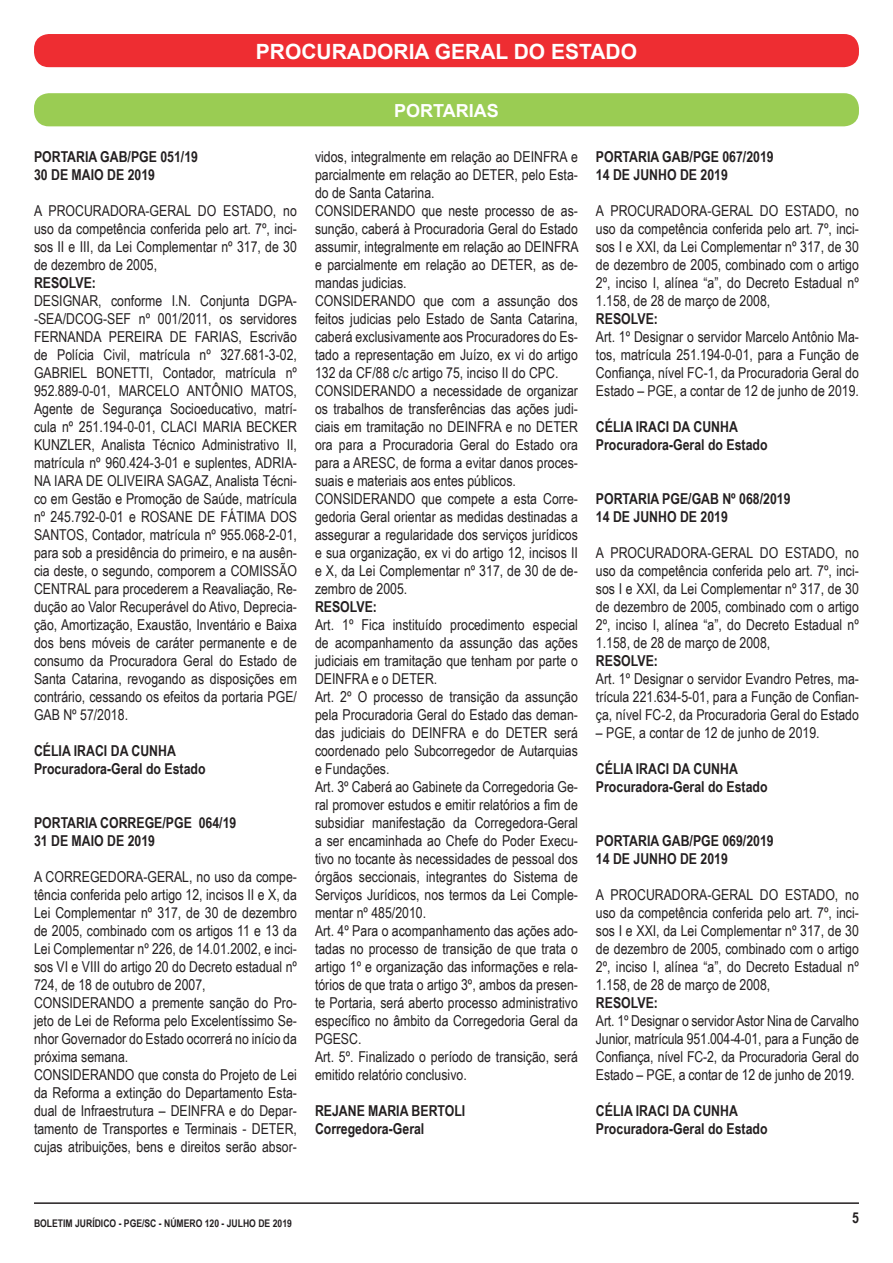
<style>
.page{position:relative;width:893px;height:1263px;background:#fff}
.page>*{position:absolute;margin:0;border:0;box-sizing:border-box;transform-origin:0 0}
.t1{font:700 21px "Arial";color:#fff}
.t2{font:700 18px "Arial";color:#fff}
.t3{font:15px/18px "Arial Narrow";color:#231f20;text-align:justify}
.t4{font:700 15px/18px "Arial Narrow";color:#231f20}
.t5{font:700 10.5px "Arial Narrow";color:#231f20}
</style>
<div class="page">
<hr style="left:34px;top:1202px;width:825px;height:2px;background:#231f20">
<div style="left:34px;top:34px;width:825px;height:33px;background:#ee2d32;border-radius:15px"></div>
<div style="left:34px;top:93px;width:825px;height:33px;background:#9acc53;border-radius:15px"></div>
<p class="t1" style="left:256px;top:37px;width:383px">PROCURADORIA GERAL DO ESTADO</p>
<p class="t4" style="left:34px;top:147px;width:166px">PORTARIA GAB/PGE 051/19<br>30 DE MAIO DE 2019</p>
<p class="t3" style="left:34px;top:201px;width:264px">A PROCURADORA-GERAL DO ESTADO, no uso da competência conferida pelo art. 7º, inci&shy;sos II e III, da Lei Complementar nº 317, de 30 de dezembro de 2005,</p>
<p class="t4" style="left:34px;top:273px;width:63px">RESOLVE:</p>
<p class="t3" style="left:34px;top:291px;width:264px">DESIGNAR, conforme I.N. Conjunta DGPA--SEA/DCOG-SEF nº 001/2011, os servidores FERNANDA PEREIRA DE FARIAS, Escrivão de Polícia Civil, matrícula nº 327.681-3-02, GABRIEL BONETTI, Contador, matrícula nº 952.889-0-01, MARCELO ANTÔNIO MATOS, Agente de Segurança Socioeducativo, matrí&shy;cula nº 251.194-0-01, CLACI MARIA BECKER KUNZLER, Analista Técnico Administrativo II, matrícula nº 960.424-3-01 e suplentes, ADRIA-NA IARA DE OLIVEIRA SAGAZ, Analista Técni&shy;co em Gestão e Promoção de Saúde, matrícula nº 245.792-0-01 e ROSANE DE FÁTIMA DOS SANTOS, Contador, matrícula nº 955.068-2-01, para sob a presidência do primeiro, e na ausên&shy;cia deste, o segundo, comporem a COMISSÃO CENTRAL para procederem a Reavaliação, Re&shy;dução ao Valor Recuperável do Ativo, Deprecia&shy;ção, Amortização, Exaustão, Inventário e Baixa dos bens móveis de caráter permanente e de consumo da Procuradora Geral do Estado de Santa Catarina, revogando as disposições em contrário, cessando os efeitos da portaria PGE/ GAB Nº 57/2018.</p>
<p class="t4" style="left:34px;top:741px;width:143px">CÉLIA IRACI DA CUNHA</p>
<p class="t4" style="left:34px;top:759px;width:173px">Procuradora-Geral do Estado</p>
<p class="t4" style="left:34px;top:813px;width:204px">PORTARIA CORREGE/PGE 064/19</p>
<p class="t4" style="left:34px;top:831px;width:123px">31 DE MAIO DE 2019</p>
<p class="t3" style="left:34px;top:867px;width:264px">A CORREGEDORA-GERAL, no uso da compe&shy;tência conferida pelo artigo 12, incisos II e X, da Lei Complementar nº 317, de 30 de dezembro de 2005, combinado com os artigos 11 e 13 da Lei Complementar nº 226, de 14.01.2002, e inci&shy;sos VI e VIII do artigo 20 do Decreto estadual nº 724, de 18 de outubro de 2007,</p>
<p class="t3" style="left:34px;top:993px;width:264px">CONSIDERANDO a premente sanção do Pro&shy;jeto de Lei de Reforma pelo Excelentíssimo Se&shy;nhor Governador do Estado ocorrerá no início da próxima semana.</p>
<p class="t3" style="left:34px;top:1065px;width:264px">CONSIDERANDO que consta do Projeto de Lei da Reforma a extinção do Departamento Esta&shy;dual de Infraestrutura – DEINFRA e do Depar&shy;tamento de Transportes e Terminais - DETER, cujas atribuições, bens e direitos serão absor-</p>
<p class="t2" style="left:394px;top:98px;width:106px">PORTARIAS</p>
<p class="t3" style="left:315px;top:147px;width:264px">vidos, integralmente em relação ao DEINFRA e parcialmente em relação ao DETER, pelo Esta&shy;do de Santa Catarina.</p>
<p class="t3" style="left:315px;top:201px;width:265px">CONSIDERANDO que neste processo de as&shy;sunção, caberá à Procuradoria Geral do Estado assumir, integralmente em relação ao DEINFRA e parcialmente em relação ao DETER, as de&shy;mandas judicias.</p>
<p class="t3" style="left:315px;top:291px;width:264px">CONSIDERANDO que com a assunção dos feitos judicias pelo Estado de Santa Catarina, caberá exclusivamente aos Procuradores do Es&shy;tado a representação em Juízo, ex vi do artigo 132 da CF/88 c/c artigo 75, inciso II do CPC.</p>
<p class="t3" style="left:315px;top:381px;width:264px">CONSIDERANDO a necessidade de organizar os trabalhos de transferências das ações judi&shy;ciais em tramitação no DEINFRA e no DETER ora para a Procuradoria Geral do Estado ora para a ARESC, de forma a evitar danos proces&shy;suais e materiais aos entes públicos.</p>
<p class="t3" style="left:315px;top:489px;width:264px">CONSIDERANDO que compete a esta Corre&shy;gedoria Geral orientar as medidas destinadas a assegurar a regularidade dos serviços jurídicos e sua organização, ex vi do artigo 12, incisos II e X, da Lei Complementar nº 317, de 30 de de&shy;zembro de 2005.</p>
<p class="t4" style="left:315px;top:597px;width:63px">RESOLVE:</p>
<p class="t3" style="left:315px;top:615px;width:264px">Art. 1º Fica instituído procedimento especial de acompanhamento da assunção das ações judiciais em tramitação que tenham por parte o DEINFRA e o DETER.</p>
<p class="t3" style="left:315px;top:687px;width:264px">Art. 2º O processo de transição da assunção pela Procuradoria Geral do Estado das deman&shy;das judiciais do DEINFRA e do DETER será coordenado pelo Subcorregedor de Autarquias e Fundações.</p>
<p class="t3" style="left:315px;top:777px;width:264px">Art. 3º Caberá ao Gabinete da Corregedoria Ge&shy;ral promover estudos e emitir relatórios a fim de subsidiar manifestação da Corregedora-Geral a ser encaminhada ao Chefe do Poder Execu&shy;tivo no tocante às necessidades de pessoal dos órgãos seccionais, integrantes do Sistema de Serviços Jurídicos, nos termos da Lei Comple&shy;mentar nº 485/2010.</p>
<p class="t3" style="left:315px;top:921px;width:264px">Art. 4º Para o acompanhamento das ações ado&shy;tadas no processo de transição de que trata o artigo 1º e organização das informações e rela&shy;tórios de que trata o artigo 3º, ambos da presen&shy;te Portaria, será aberto processo administrativo específico no âmbito da Corregedoria Geral da PGESC.</p>
<p class="t3" style="left:315px;top:1047px;width:264px">Art. 5º. Finalizado o período de transição, será emitido relatório conclusivo.</p>
<p class="t4" style="left:315px;top:1101px;width:152px">REJANE MARIA BERTOLI</p>
<p class="t4" style="left:315px;top:1119px;width:111px">Corregedora-Geral</p>
<p class="t4" style="left:596px;top:147px;width:179px">PORTARIA GAB/PGE 067/2019</p>
<p class="t4" style="left:596px;top:165px;width:133px">14 DE JUNHO DE 2019</p>
<p class="t3" style="left:596px;top:201px;width:264px">A PROCURADORA-GERAL DO ESTADO, no uso da competência conferida pelo art. 7º, inci&shy;sos I e XXI, da Lei Complementar nº 317, de 30 de dezembro de 2005, combinado com o artigo 2º, inciso I, alínea “a”, do Decreto Estadual nº 1.158, de 28 de março de 2008,</p>
<p class="t4" style="left:596px;top:309px;width:63px">RESOLVE:</p>
<p class="t3" style="left:596px;top:327px;width:264px">Art. 1º Designar o servidor Marcelo Antônio Ma&shy;tos, matrícula 251.194-0-01, para a Função de Confiança, nível FC-1, da Procuradoria Geral do Estado – PGE, a contar de 12 de junho de 2019.</p>
<p class="t4" style="left:596px;top:417px;width:143px">CÉLIA IRACI DA CUNHA</p>
<p class="t4" style="left:596px;top:435px;width:173px">Procuradora-Geral do Estado</p>
<p class="t4" style="left:596px;top:489px;width:196px">PORTARIA PGE/GAB Nº 068/2019</p>
<p class="t4" style="left:596px;top:507px;width:133px">14 DE JUNHO DE 2019</p>
<p class="t3" style="left:596px;top:543px;width:264px">A PROCURADORA-GERAL DO ESTADO, no uso da competência conferida pelo art. 7º, inci&shy;sos I e XXI, da Lei Complementar nº 317, de 30 de dezembro de 2005, combinado com o artigo 2º, inciso I, alínea “a”, do Decreto Estadual nº 1.158, de 28 de março de 2008,</p>
<p class="t4" style="left:596px;top:651px;width:63px">RESOLVE:</p>
<p class="t3" style="left:596px;top:669px;width:264px">Art. 1º Designar o servidor Evandro Petres, ma&shy;trícula 221.634-5-01, para a Função de Confian&shy;ça, nível FC-2, da Procuradoria Geral do Estado</p>
<p class="t3" style="left:596px;top:723px;width:225px">– PGE, a contar de 12 de junho de 2019.</p>
<p class="t4" style="left:596px;top:759px;width:143px">CÉLIA IRACI DA CUNHA</p>
<p class="t4" style="left:596px;top:777px;width:173px">Procuradora-Geral do Estado</p>
<p class="t4" style="left:596px;top:831px;width:179px">PORTARIA GAB/PGE 069/2019</p>
<p class="t4" style="left:596px;top:849px;width:133px">14 DE JUNHO DE 2019</p>
<p class="t3" style="left:596px;top:885px;width:264px">A PROCURADORA-GERAL DO ESTADO, no uso da competência conferida pelo art. 7º, inci&shy;sos I e XXI, da Lei Complementar nº 317, de 30 de dezembro de 2005, combinado com o artigo 2º, inciso I, alínea “a”, do Decreto Estadual nº 1.158, de 28 de março de 2008,</p>
<p class="t4" style="left:596px;top:993px;width:63px">RESOLVE:</p>
<p class="t3" style="left:596px;top:1011px;width:264px">Art. 1º Designar o servidor Astor Nina de Carvalho Junior, matrícula 951.004-4-01, para a Função de Confiança, nível FC-2, da Procuradoria Geral do Estado – PGE, a contar de 12 de junho de 2019.</p>
<p class="t4" style="left:596px;top:1101px;width:143px">CÉLIA IRACI DA CUNHA</p>
<p class="t4" style="left:596px;top:1119px;width:173px">Procuradora-Geral do Estado</p>
<p class="t5" style="left:34px;top:1215px;width:259px">BOLETIM JURÍDICO - PGE/SC - NÚMERO 120 - JULHO DE 2019</p>
<p class="t4" style="left:852px;top:1207px;width:8px">5</p>
</div>
